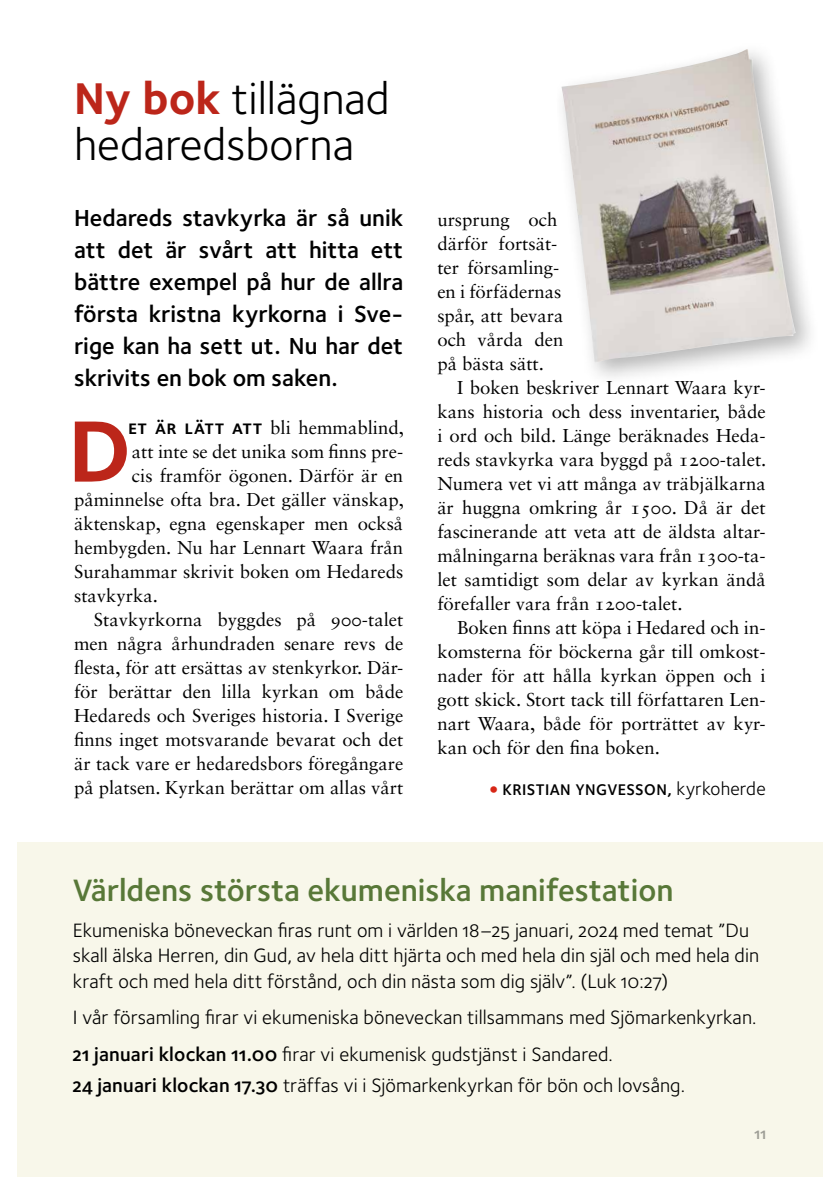
<style>
.page{position:relative;width:840px;height:1191px;background:#fff}
.page>*{position:absolute;margin:0;border:0;box-sizing:border-box;transform-origin:0 0}
.t1{font:90px "Foundry Sterling Bold OSF";color:#bc261a}
.t2{font:46px/46px "Foundry Sterling Book OSF";color:#000}
.t3{font:32px "Foundry Sterling Demi OSF";color:#587838}
.t4{font:24px/32px "Foundry Sterling Demi OSF";color:#000;text-align:justify}
.t5{font:20px/25px "Foundry Sterling Book OSF";letter-spacing:.005em;color:#000}
.t6{font:18.6px/24px "Sabon LT Std";color:#000;text-align:justify}
.t7{font:16px "Foundry Sterling Demi OSF";letter-spacing:.025em;color:#000}
.t8{font:16px "Foundry Sterling Demi OSF";color:#a3a4a4}
.s1{font-family:"Foundry Sterling Bold OSF";color:#bc261a}
.s2{font-family:"Foundry Sterling Demi Expert";font-size:20px}
.s3{font-family:"Sabon LT Std";font-size:18.6px;color:#d72616}
.s4{font-family:"Foundry Sterling Book OSF";font-size:19px}
.s5{font-family:"Foundry Sterling Demi OSF"}
</style>
<div class="page">
<div style="left:17px;top:842px;width:805px;height:335px;background:#f8f7ea"></div>
<div style="left:554px;top:40px;width:266px;height:348px;background:#000;opacity:.3"></div>
<img style="left:561px;top:49px;width:234px;height:314px">
<h2 class="t2" style="left:74px;top:74px;width:317px"><span class="s1">Ny bok</span> tillägnad hedaredsborna</h2>
<p class="t4" style="left:74px;top:201px;width:330px">Hedareds stavkyrka är så unik att det är svårt att hitta ett bättre exempel på hur de allra första kristna kyrkorna i Sve&shy;rige kan ha sett ut. Nu har det skrivits en bok om saken.</p>
<p class="t6" style="left:128px;top:415px;width:277px"><span class="s2">et är lätt att</span> bli hemmablind,</p>
<p class="t6" style="left:132px;top:439px;width:272px">att inte se det unika som finns pre-</p>
<p class="t6" style="left:132px;top:463px;width:273px">cis framför ögonen. Därför är en</p>
<p class="t6" style="left:74px;top:487px;width:331px">påminnelse ofta bra. Det gäller vänskap,</p>
<p class="t6" style="left:74px;top:511px;width:330px">äktenskap, egna egenskaper men också</p>
<p class="t6" style="left:74px;top:535px;width:330px">hembygden. Nu har Lennart Waara från</p>
<p class="t6" style="left:74px;top:559px;width:330px">Surahammar skrivit boken om Hedareds</p>
<p class="t6" style="left:74px;top:583px;width:85px">stavkyrka.</p>
<p class="t6" style="left:94px;top:607px;width:310px">Stavkyrkorna byggdes på 900-talet</p>
<p class="t6" style="left:74px;top:631px;width:330px">men några århundraden senare revs de</p>
<p class="t6" style="left:74px;top:655px;width:330px">flesta, för att ersättas av stenkyrkor. Där-</p>
<p class="t6" style="left:74px;top:679px;width:330px">för berättar den lilla kyrkan om både</p>
<p class="t6" style="left:74px;top:703px;width:330px">Hedareds och Sveriges historia. I Sverige</p>
<p class="t6" style="left:74px;top:727px;width:330px">finns inget motsvarande bevarat och det</p>
<p class="t6" style="left:74px;top:751px;width:330px">är tack vare er hedaredsbors föregångare</p>
<p class="t6" style="left:74px;top:775px;width:330px">på platsen. Kyrkan berättar om allas vårt</p>
<h1 class="t1" style="left:68px;top:388px;width:64px">D</h1>
<p class="t6" style="left:437px;top:207px;width:128px;text-align:left">ursprung och därför fortsät&shy;ter församling&shy;en i förfädernas spår, att bevara och vårda den på bästa sätt.</p>
<p class="t6" style="left:437px;top:375px;width:330px;text-indent:20px">I boken beskriver Lennart Waara kyr&shy;kans historia och dess inventarier, både i ord och bild. Länge beräknades Heda&shy;reds stavkyrka vara byggd på 1200-talet.<br>Numera vet vi att många av träbjälkarna är huggna omkring år 1500. Då är det fascinerande att veta att de äldsta altar&shy;målningarna beräknas vara från 1300-ta&shy;let samtidigt som delar av kyrkan ändå förefaller vara från 1200-talet.</p>
<p class="t6" style="left:437px;top:615px;width:330px;text-indent:20px">Boken finns att köpa i Hedared och in&shy;komsterna för böckerna går till omkost&shy;nader för att hålla kyrkan öppen och i gott skick. Stort tack till författaren Len&shy;nart Waara, både för porträttet av kyr&shy;kan och för den fina boken.</p>
<p class="t7" style="left:488px;top:778px;width:278px"><span class="s3">•</span> KRISTIAN YNGVESSON, <span class="s4">kyrkoherde</span></p>
<h3 class="t3" style="left:73px;top:867px;width:602px">Världens största ekumeniska manifestation</h3>
<p class="t5" style="left:73px;top:917px;width:687px">Ekumeniska böneveckan firas runt om i världen 18–25 januari, 2024 med temat ”Du skall älska Herren, din Gud, av hela ditt hjärta och med hela din själ och med hela din kraft och med hela ditt förstånd, och din nästa som dig själv”. (Luk 10:27)</p>
<p class="t5" style="left:73px;top:998px;width:685px;line-height:36.8px">I vår församling firar vi ekumeniska böneveckan tillsammans med Sjömarkenkyrkan.<br><span class="s5">21 januari klockan 11.00</span> firar vi ekumenisk gudstjänst i Sandared.</p>
<p class="t5" style="left:73px;top:1072px;width:613px"><span class="s5">24 januari klockan 17.30</span> träffas vi i Sjömarkenkyrkan för bön och lovsång.</p>
<p class="t8" style="left:754px;top:1122px;width:13px">11</p>
</div>
